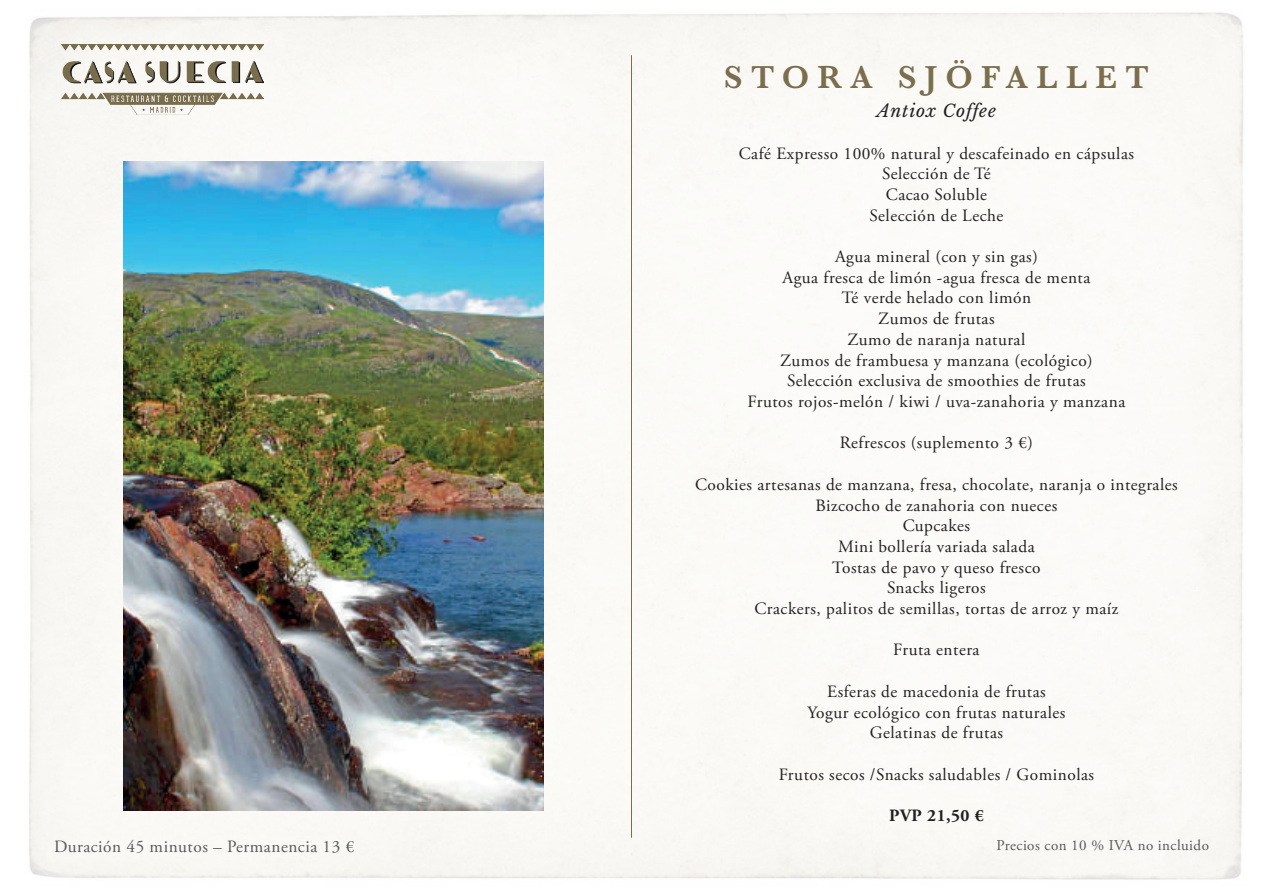
<style>
.page{position:relative;width:1263px;height:893px;background:#fff}
.page>*{position:absolute;margin:0;border:0;box-sizing:border-box;transform-origin:0 0}
.t1{font:600 33px "Baskerville";letter-spacing:.25em;color:#7a6e4d}
.t2{font:italic 17.4px "Libre Baskerville";letter-spacing:.05em;color:#231f20}
.t3{font:17.25px/20.7px "Adobe Garamond Pro";letter-spacing:.03em;color:#231f20;text-align:center}
.t4{font:17.25px "Adobe Garamond Pro";letter-spacing:.03em;color:#57585a}
.t5{font:700 17.25px "Adobe Garamond Pro";letter-spacing:.03em;color:#231f20}
.t6{font:15px "Adobe Garamond Pro";letter-spacing:.03em;color:#57585a}
</style>
<div class="page">
<img style="left:29px;top:12px;width:1214px;height:868px">
<img style="left:62px;top:44px;width:202px;height:71px">
<hr style="left:631px;top:55px;width:1px;height:783px;background:#7a6e4e">
<img style="left:123px;top:161px;width:420px;height:649px">
<h1 class="t1" style="left:724px;top:54px;width:426px">STORA SJÖFALLET</h1>
<p class="t2" style="left:877px;top:100px;width:120px">Antiox Coffee</p>
<p class="t3" style="left:739px;top:143px;width:397px">Café Expresso 100% natural y descafeinado en cápsulas<br>Selección de Té<br>Cacao Soluble<br>Selección de Leche</p>
<p class="t3" style="left:747px;top:247px;width:379px">Agua mineral (con y sin gas)<br>Agua fresca de limón -agua fresca de menta<br>Té verde helado con limón<br>Zumos de frutas<br>Zumo de naranja natural<br>Zumos de frambuesa y manzana (ecológico)<br>Selección exclusiva de smoothies de frutas<br>Frutos rojos-melón / kiwi / uva-zanahoria y manzana</p>
<p class="t3" style="left:840px;top:433px;width:195px">Refrescos (suplemento 3 €)</p>
<p class="t3" style="left:695px;top:475px;width:484px">Cookies artesanas de manzana, fresa, chocolate, naranja o integrales Bizcocho de zanahoria con nueces<br>Cupcakes<br>Mini bollería variada salada<br>Tostas de pavo y queso fresco<br>Snacks ligeros<br>Crackers, palitos de semillas, tortas de arroz y maíz</p>
<p class="t3" style="left:893px;top:640px;width:88px">Fruta entera</p>
<p class="t3" style="left:807px;top:682px;width:259px">Esferas de macedonia de frutas<br>Yogur ecológico con frutas naturales<br>Gelatinas de frutas</p>
<p class="t3" style="left:779px;top:764px;width:317px">Frutos secos /Snacks saludables / Gominolas</p>
<p class="t5" style="left:889px;top:805px;width:96px">PVP 21,50 €</p>
<p class="t4" style="left:54px;top:836px;width:302px">Duración 45 minutos – Permanencia 13 €</p>
<p class="t6" style="left:997px;top:836px;width:214px">Precios con 10 % IVA no incluido</p>
</div>
